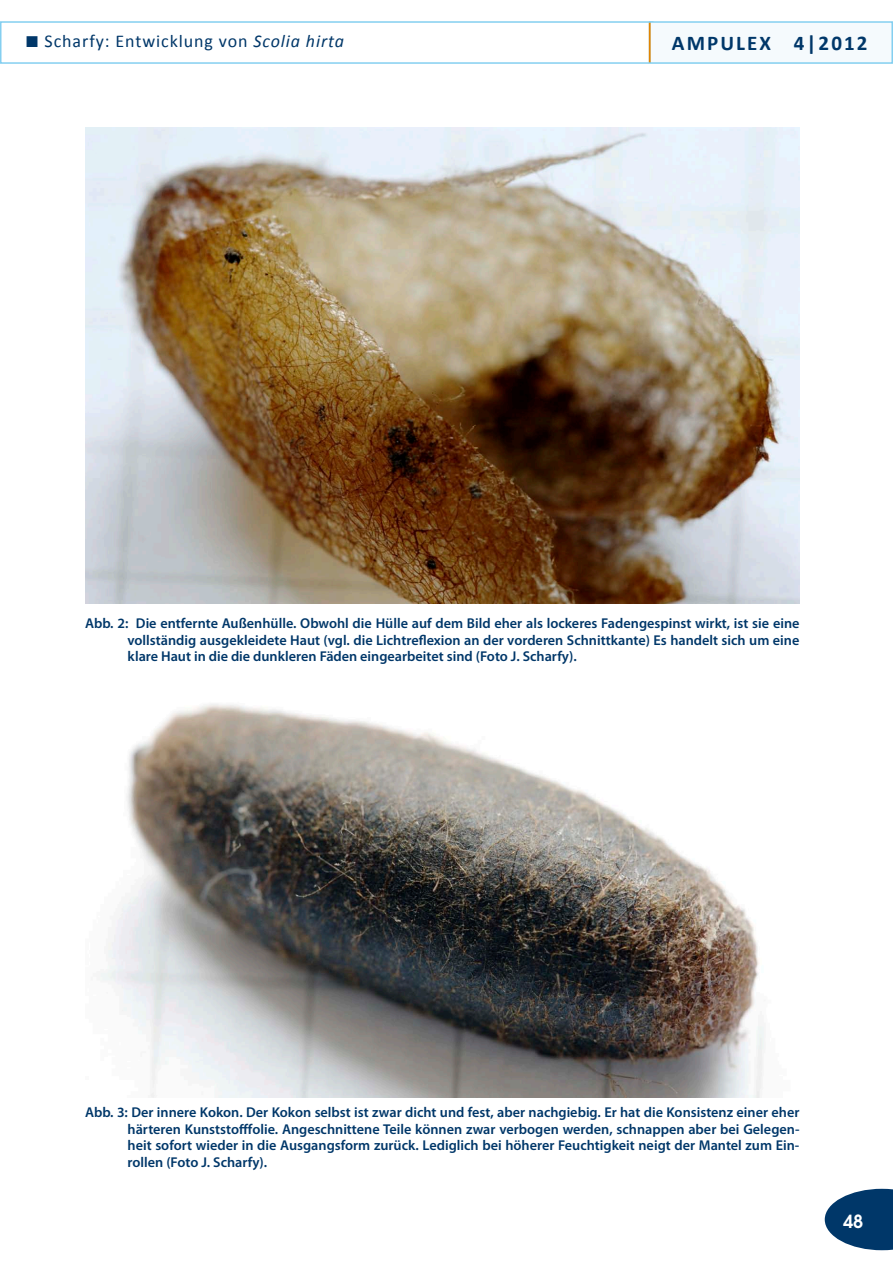
<style>
.page{position:relative;width:893px;height:1263px;background:#fff}
.page>*{position:absolute;margin:0;border:0;box-sizing:border-box;transform-origin:0 0}
.t1{font:700 21px "Calibri";letter-spacing:.1em;color:#003769}
.t2{font:18px "Calibri";letter-spacing:.05em;color:#003769}
.t3{font:600 18px "Avant Garde";color:#fff}
.t4{font:600 14.25px/16.5px "Myriad Pro";color:#003769;text-align:justify}
.s1{font-style:italic}
</style>
<div class="page">
<div style="left:0;top:21px;width:653px;height:43px;border:2px solid #84cff0"></div>
<div style="left:650px;top:22px;width:242px;height:41px;background:#f5fafd"></div>
<div style="left:649px;top:21px;width:244px;height:43px;border:2px solid #84cff0"></div>
<svg style="left:825px;top:1189px;width:68px;height:61px"></svg>
<hr style="left:649px;top:23px;width:2px;height:39px;background:#e08503">
<img style="left:100px;top:704px;width:664px;height:393px">
<img style="left:85px;top:128px;width:714px;height:476px">
<p class="t2" style="left:45px;top:30px;width:301px">Scharfy: Entwicklung von <span class="s1">Scolia hirta</span></p>
<h1 class="t1" style="left:672px;top:29px;width:197px">AMPULEX 4|2012</h1>
<p class="t4" style="left:128px;top:615px;width:673px;text-indent:-43px">Abb. 2: Die entfernte Außenhülle. Obwohl die Hülle auf dem Bild eher als lockeres Fadengespinst wirkt, ist sie eine vollständig ausgekleidete Haut (vgl. die Lichtreflexion an der vorderen Schnittkante) Es handelt sich um eine klare Haut in die die dunkleren Fäden eingearbeitet sind (Foto J. Scharfy).</p>
<p class="t4" style="left:128px;top:1104px;width:673px;text-indent:-43px">Abb. 3: Der innere Kokon. Der Kokon selbst ist zwar dicht und fest, aber nachgiebig. Er hat die Konsistenz einer eher härteren Kunststofffolie. Angeschnittene Teile können zwar verbogen werden, schnappen aber bei Gelegen&shy;heit sofort wieder in die Ausgangsform zurück. Lediglich bei höherer Feuchtigkeit neigt der Mantel zum Ein&shy;rollen (Foto J. Scharfy).</p>
<p class="t3" style="left:843px;top:1209px;width:22px">48</p>
</div>
